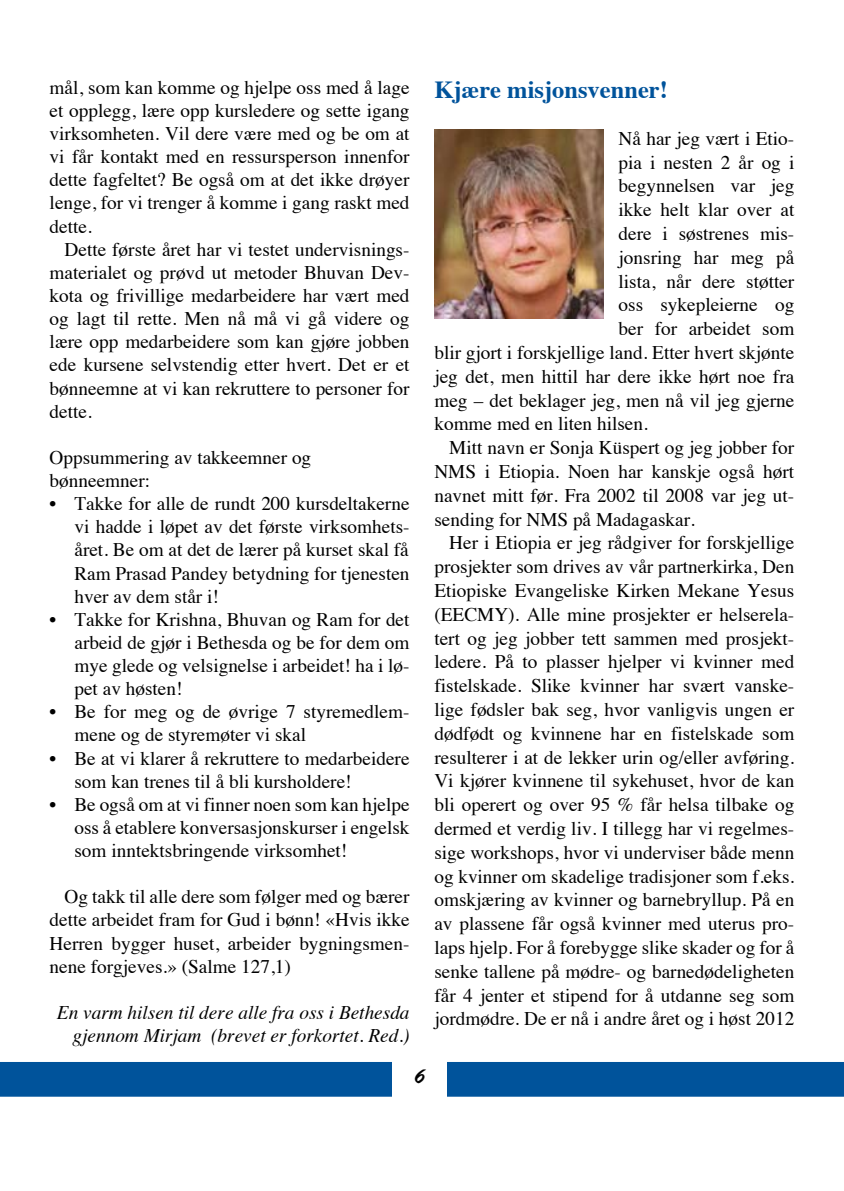
<style>
.page{position:relative;width:844px;height:1191px;background:#fff}
.page>*{position:absolute;margin:0;border:0;box-sizing:border-box;transform-origin:0 0}
.t1{font:700 24.5px "Times";color:#00539b}
.t2{font:21px "Brush Script Std";color:#000}
.t3{font:19.25px/23.1px "Times";color:#000;text-align:justify}
.t4{font:italic 19.25px/23.1px "Times";color:#000;text-align:right}
</style>
<div class="page">
<div style="left:0;top:1062px;width:843px;height:34px;background:#00539b"></div>
<div style="left:392px;top:1042px;width:54px;height:67px;background:#fff"></div>
<img style="left:434px;top:129px;width:169px;height:189px">
<p class="t3" style="left:50px;top:74px;width:361px">mål, som kan komme og hjelpe oss med å lage et opplegg, lære opp kursledere og sette igang virksomheten. Vil dere være med og be om at vi får kontakt med en ressursperson innenfor dette fagfeltet? Be også om at det ikke drøyer lenge, for vi trenger å komme i gang raskt med dette.</p>
<p class="t3" style="left:50px;top:236px;width:361px;text-indent:15px">Dette første året har vi testet undervisnings&shy;materialet og prøvd ut metoder Bhuvan Dev&shy;kota og frivillige medarbeidere har vært med og lagt til rette. Men nå må vi gå videre og lære opp medarbeidere som kan gjøre jobben ede kursene selvstendig etter hvert. Det er et bønneemne at vi kan rekruttere to personer for dette.</p>
<p class="t3" style="left:50px;top:444px;width:263px">Oppsummering av takkeemner og bønneemner:</p>
<p class="t3" style="left:74px;top:490px;width:336px;text-indent:-25px">• Takke for alle de rundt 200 kursdeltakerne vi hadde i løpet av det første virksomhets&shy;året. Be om at det de lærer på kurset skal få Ram Prasad Pandey betydning for tjenesten hver av dem står i!</p>
<p class="t3" style="left:74px;top:606px;width:336px;text-indent:-25px">• Takke for Krishna, Bhuvan og Ram for det arbeid de gjør i Bethesda og be for dem om mye glede og velsignelse i arbeidet! ha i lø&shy;pet av høsten!</p>
<p class="t3" style="left:74px;top:698px;width:336px;text-indent:-25px">• Be for meg og de øvrige 7 styremedlem&shy;mene og de styremøter vi skal</p>
<p class="t3" style="left:74px;top:745px;width:336px;text-indent:-25px">• Be at vi klarer å rekruttere to medarbeidere som kan trenes til å bli kursholdere!</p>
<p class="t3" style="left:74px;top:791px;width:336px;text-indent:-25px">• Be også om at vi finner noen som kan hjelpe oss å etablere konversasjonskurser i engelsk som inntektsbringende virksomhet!</p>
<p class="t3" style="left:50px;top:883px;width:361px;text-indent:15px">Og takk til alle dere som følger med og bærer dette arbeidet fram for Gud i bønn! «Hvis ikke Herren bygger huset, arbeider bygningsmen&shy;nene forgjeves.» (Salme 127,1)</p>
<p class="t4" style="left:57px;top:999px;width:354px">En varm hilsen til dere alle fra oss i Bethesda gjennom Mirjam (brevet er forkortet. Red.)</p>
<p class="t1" style="left:434px;top:66px;width:235px">Kjære misjonsvenner!</p>
<p class="t3" style="left:618px;top:125px;width:177px">Nå har jeg vært i Etio-</p>
<p class="t3" style="left:618px;top:149px;width:177px">pia i nesten 2 år og i</p>
<p class="t3" style="left:618px;top:173px;width:177px">begynnelsen var jeg</p>
<p class="t3" style="left:618px;top:196px;width:177px">ikke helt klar over at</p>
<p class="t3" style="left:618px;top:220px;width:177px">dere i søstrenes mis-</p>
<p class="t3" style="left:618px;top:244px;width:177px">jonsring har meg på</p>
<p class="t3" style="left:618px;top:268px;width:177px">lista, når dere støtter</p>
<p class="t3" style="left:618px;top:292px;width:177px">oss sykepleierne og</p>
<p class="t3" style="left:618px;top:315px;width:177px">ber for arbeidet som</p>
<p class="t3" style="left:434px;top:339px;width:361px">blir gjort i forskjellige land. Etter hvert skjønte</p>
<p class="t3" style="left:434px;top:363px;width:361px">jeg det, men hittil har dere ikke hørt noe fra</p>
<p class="t3" style="left:434px;top:387px;width:361px">meg – det beklager jeg, men nå vil jeg gjerne</p>
<p class="t3" style="left:434px;top:410px;width:215px">komme med en liten hilsen.</p>
<p class="t3" style="left:449px;top:434px;width:346px">Mitt navn er Sonja Küspert og jeg jobber for</p>
<p class="t3" style="left:434px;top:458px;width:361px">NMS i Etiopia. Noen har kanskje også hørt</p>
<p class="t3" style="left:434px;top:482px;width:361px">navnet mitt før. Fra 2002 til 2008 var jeg ut-</p>
<p class="t3" style="left:434px;top:506px;width:262px">sending for NMS på Madagaskar.</p>
<p class="t3" style="left:449px;top:529px;width:346px">Her i Etiopia er jeg rådgiver for forskjellige</p>
<p class="t3" style="left:434px;top:553px;width:361px">prosjekter som drives av vår partnerkirka, Den</p>
<p class="t3" style="left:434px;top:577px;width:361px">Etiopiske Evangeliske Kirken Mekane Yesus</p>
<p class="t3" style="left:434px;top:601px;width:361px">(EECMY). Alle mine prosjekter er helserela-</p>
<p class="t3" style="left:434px;top:625px;width:361px">tert og jeg jobber tett sammen med prosjekt-</p>
<p class="t3" style="left:434px;top:648px;width:361px">ledere. På to plasser hjelper vi kvinner med</p>
<p class="t3" style="left:434px;top:672px;width:361px">fistelskade. Slike kvinner har svært vanske-</p>
<p class="t3" style="left:434px;top:696px;width:361px">lige fødsler bak seg, hvor vanligvis ungen er</p>
<p class="t3" style="left:434px;top:720px;width:361px">dødfødt og kvinnene har en fistelskade som</p>
<p class="t3" style="left:434px;top:744px;width:361px">resulterer i at de lekker urin og/eller avføring.</p>
<p class="t3" style="left:434px;top:767px;width:361px">Vi kjører kvinnene til sykehuset, hvor de kan</p>
<p class="t3" style="left:434px;top:791px;width:361px">bli operert og over 95 % får helsa tilbake og</p>
<p class="t3" style="left:434px;top:815px;width:361px">dermed et verdig liv. I tillegg har vi regelmes-</p>
<p class="t3" style="left:434px;top:839px;width:361px">sige workshops, hvor vi underviser både menn</p>
<p class="t3" style="left:434px;top:863px;width:361px">og kvinner om skadelige tradisjoner som f.eks.</p>
<p class="t3" style="left:434px;top:886px;width:361px">omskjæring av kvinner og barnebryllup. På en</p>
<p class="t3" style="left:434px;top:910px;width:361px">av plassene får også kvinner med uterus pro-</p>
<p class="t3" style="left:434px;top:934px;width:361px">laps hjelp. For å forebygge slike skader og for å</p>
<p class="t3" style="left:434px;top:958px;width:361px">senke tallene på mødre- og barnedødeligheten</p>
<p class="t3" style="left:434px;top:982px;width:361px">får 4 jenter et stipend for å utdanne seg som</p>
<p class="t3" style="left:434px;top:1005px;width:361px">jordmødre. De er nå i andre året og i høst 2012</p>
<p class="t2" style="left:413px;top:1064px;width:13px">6</p>
</div>
